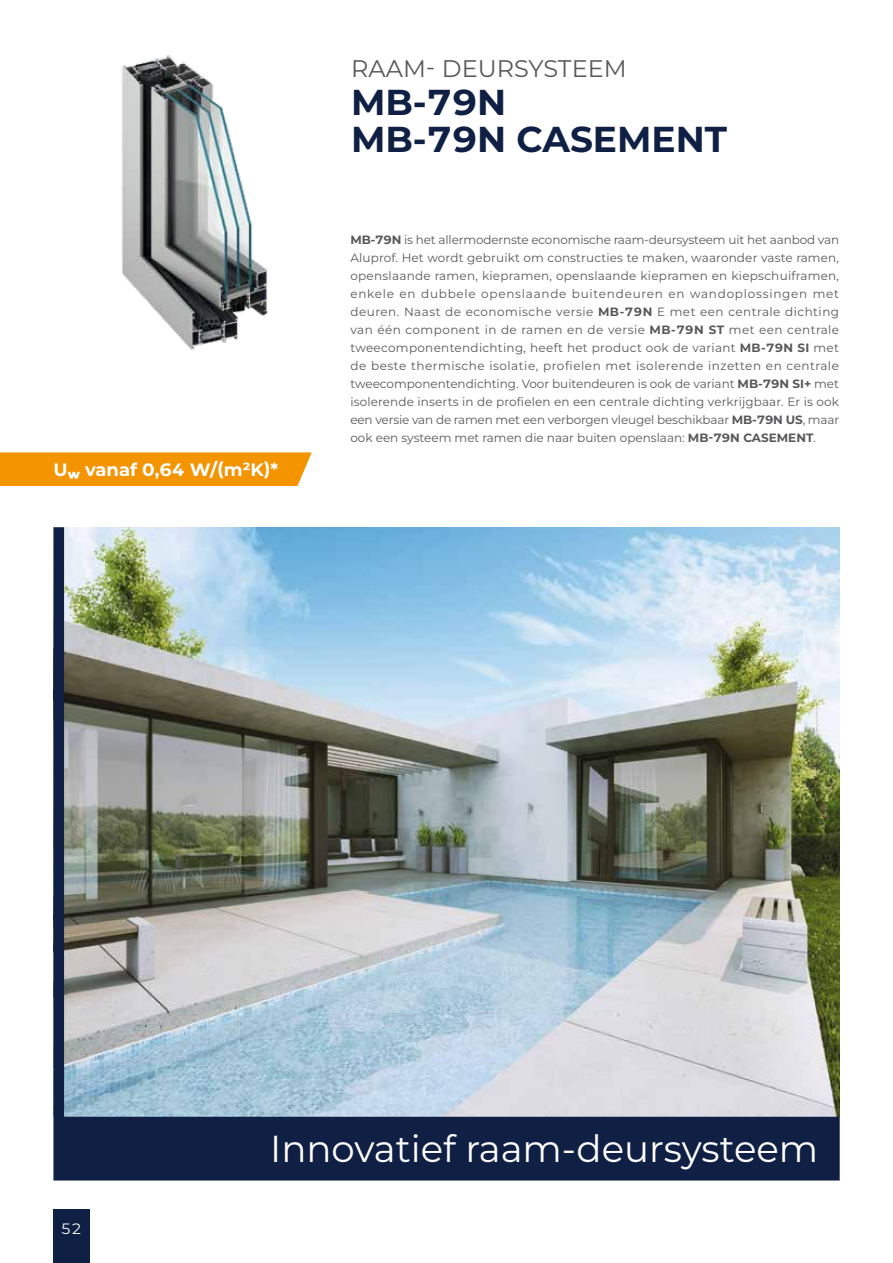
<style>
.page{position:relative;width:893px;height:1263px;background:#fff}
.page>*{position:absolute;margin:0;border:0;box-sizing:border-box;transform-origin:0 0}
.t1{font:37.5px "Montserrat Alu";color:#fff}
.t2{font:700 36px/37.5px "Montserrat Alu";color:#101f44}
.t3{font:24px "Montserrat Alu";color:#58585a}
.t4{font:700 18px "Montserrat Alu";color:#fff}
.t5{font:15px "Montserrat Alu";color:#fff}
.t6{font:12px/18px "Montserrat Alu";color:#58585a;text-align:justify}
.s1{font-weight:700}
</style>
<div class="page">
<div style="left:53px;top:1209px;width:37px;height:54px;background:#101f44"></div>
<div style="left:0;top:452px;width:312px;height:34px;background:#f39400"></div>
<img style="left:121px;top:55px;width:147px;height:296px">
<img style="left:53px;top:527px;width:787px;height:653px">
<h3 class="t3" style="left:351px;top:52px;width:277px">RAAM- DEURSYSTEEM</h3>
<h2 class="t2" style="left:351px;top:82px;width:377px">MB-79N<br>MB-79N CASEMENT</h2>
<h3 class="t4" style="left:54px;top:457px;width:226px">Uw vanaf 0,64 W/(m²K)*</h3>
<p class="t6" style="left:350px;top:230px;width:490px"><span class="s1">MB-79N</span> is het allermodernste economische raam-deursysteem uit het aanbod van Aluprof. Het wordt gebruikt om constructies te maken, waaronder vaste ramen, openslaande ramen, kiepramen, openslaande kiepramen en kiepschuiframen, enkele en dubbele openslaande buitendeuren en wandoplossingen met deuren. Naast de economische versie <span class="s1">MB-79N</span> E met een centrale dichting van één component in de ramen en de versie <span class="s1">MB-79N ST</span> met een centrale tweecomponentendichting, heeft het product ook de variant <span class="s1">MB-79N SI</span> met de beste thermische isolatie, profielen met isolerende inzetten en centrale tweecomponentendichting. Voor buitendeuren is ook de variant <span class="s1">MB-79N SI+</span> met isolerende inserts in de profielen en een centrale dichting verkrijgbaar. Er is ook een versie van de ramen met een verborgen vleugel beschikbaar <span class="s1">MB-79N US</span>, maar ook een systeem met ramen die naar buiten openslaan: <span class="s1">MB-79N CASEMENT</span>.</p>
<p class="t5" style="left:61px;top:1218px;width:22px">52</p>
<h1 class="t1" style="left:270px;top:1123px;width:550px">Innovatief raam-deursysteem</h1>
</div>
